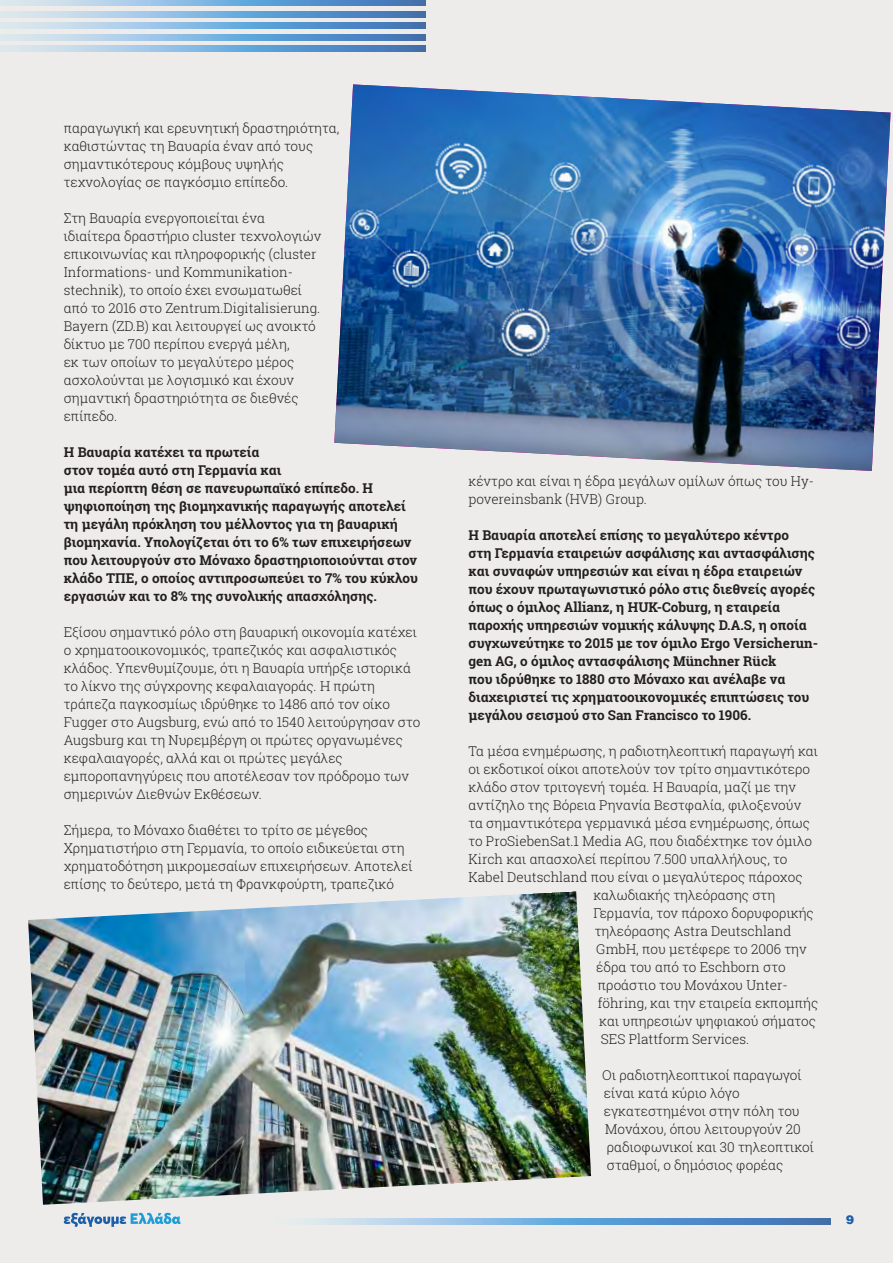
<style>
.page{position:relative;width:893px;height:1263px;background:#edeceb}
.page>*{position:absolute;margin:0;border:0;box-sizing:border-box;transform-origin:0 0}
.t1{font:300 13.5px/18px "Roboto Slab";color:#231f20}
.t2{font:700 13.5px/18px "Roboto Slab";color:#231f20}
.t3{font:900 12px "UB Helvetica";color:#1b5fa9}
</style>
<div class="page">
<svg style="left:0;top:0;width:426px;height:6px;background:#83b0d9"></svg>
<svg style="left:0;top:23px;width:426px;height:6px;background:#83b0d9"></svg>
<svg style="left:0;top:46px;width:426px;height:5px;background:#83b0d9"></svg>
<svg style="left:0;top:11px;width:426px;height:6px;background:#83b0d9"></svg>
<svg style="left:0;top:34px;width:426px;height:6px;background:#83b0d9"></svg>
<svg style="left:64px;top:1213px;width:117px;height:14px"></svg>
<svg style="left:303px;top:1219px;width:528px;height:5px;background:#79aad6"></svg>
<img style="left:334px;top:84px;width:556px;height:387px">
<img style="left:28px;top:891px;width:563px;height:314px">
<p class="t1" style="left:64px;top:119px;width:277px">παραγωγική και ερευνητική δραστηριότητα, καθιστώντας τη Βαυαρία έναν από τους σημαντικότερους κόμβους υψηλής τεχνολογίας σε παγκόσμιο επίπεδο.</p>
<p class="t1" style="left:64px;top:209px;width:259px">Στη Βαυαρία ενεργοποιείται ένα ιδιαίτερα δραστήριο cluster τεχνολογιών επικοινωνίας και πληροφορικής (cluster Informations- und Kommunikation&shy;stechnik), το οποίο έχει ενσωματωθεί από το 2016 στο Zentrum.Digitalisierung.<br>Bayern (ZD.B) και λειτουργεί ως ανοικτό δίκτυο με 700 περίπου ενεργά μέλη,<br>εκ των οποίων το μεγαλύτερο μέρος ασχολούνται με λογισμικό και έχουν σημαντική δραστηριότητα σε διεθνές επίπεδο.</p>
<p class="t2" style="left:64px;top:443px;width:356px">Η Βαυαρία κατέχει τα πρωτεία<br>στον τομέα αυτό στη Γερμανία και<br>μια περίοπτη θέση σε πανευρωπαϊκό επίπεδο. Η ψηφιοποίηση της βιομηχανικής παραγωγής αποτελεί τη μεγάλη πρόκληση του μέλλοντος για τη βαυαρική βιομηχανία. Υπολογίζεται ότι το 6% των επιχειρήσεων που λειτουργούν στο Μόναχο δραστηριοποιούνται στον κλάδο ΤΠΕ, ο οποίος αντιπροσωπεύει το 7% του κύκλου εργασιών και το 8% της συνολικής απασχόλησης.</p>
<p class="t1" style="left:64px;top:623px;width:358px">Εξίσου σημαντικό ρόλο στη βαυαρική οικονομία κατέχει ο χρηματοοικονομικός, τραπεζικός και ασφαλιστικός κλάδος. Υπενθυμίζουμε, ότι η Βαυαρία υπήρξε ιστορικά το λίκνο της σύγχρονης κεφαλαιαγοράς. Η πρώτη τράπεζα παγκοσμίως ιδρύθηκε το 1486 από τον οίκο Fugger στο Augsburg, ενώ από το 1540 λειτούργησαν στο Augsburg και τη Νυρεμβέργη οι πρώτες οργανωμένες κεφαλαιαγορές, αλλά και οι πρώτες μεγάλες εμποροπανηγύρεις που αποτέλεσαν τον πρόδρομο των σημερινών Διεθνών Εκθέσεων.</p>
<p class="t1" style="left:64px;top:821px;width:350px">Σήμερα, το Μόναχο διαθέτει το τρίτο σε μέγεθος Χρηματιστήριο στη Γερμανία, το οποίο ειδικεύεται στη χρηματοδότηση μικρομεσαίων επιχειρήσεων. Αποτελεί επίσης το δεύτερο, μετά τη Φρανκφούρτη, τραπεζικό</p>
<p class="t1" style="left:468px;top:471px;width:347px">κέντρο και είναι η έδρα μεγάλων ομίλων όπως του Hy&shy;povereinsbank (HVB) Group.</p>
<p class="t2" style="left:468px;top:526px;width:351px">Η Βαυαρία αποτελεί επίσης το μεγαλύτερο κέντρο<br>στη Γερμανία εταιρειών ασφάλισης και αντασφάλισης και συναφών υπηρεσιών και είναι η έδρα εταιρειών που έχουν πρωταγωνιστικό ρόλο στις διεθνείς αγορές όπως ο όμιλος Allianz, η HUK-Coburg, η εταιρεία παροχής υπηρεσιών νομικής κάλυψης D.A.S, η οποία συγχωνεύτηκε το 2015 με τον όμιλο Ergo Versicherun&shy;gen AG, ο όμιλος αντασφάλισης Münchner Rück<br>που ιδρύθηκε το 1880 στο Μόναχο και ανέλαβε να διαχειριστεί τις χρηματοοικονομικές επιπτώσεις του μεγάλου σεισμού στο San Francisco το 1906.</p>
<p class="t1" style="left:468px;top:741px;width:351px">Τα μέσα ενημέρωσης, η ραδιοτηλεοπτική παραγωγή και</p>
<p class="t1" style="left:468px;top:759px;width:343px">οι εκδοτικοί οίκοι αποτελούν τον τρίτο σημαντικότερο</p>
<p class="t1" style="left:468px;top:777px;width:329px">κλάδο στον τριτογενή τομέα. Η Βαυαρία, μαζί με την</p>
<p class="t1" style="left:468px;top:795px;width:334px">αντίζηλο της Βόρεια Ρηνανία Βεστφαλία, φιλοξενούν</p>
<p class="t1" style="left:468px;top:813px;width:343px">τα σημαντικότερα γερμανικά μέσα ενημέρωσης, όπως</p>
<p class="t1" style="left:468px;top:831px;width:345px">το ProSiebenSat.1 Media AG, που διαδέχτηκε τον όμιλο</p>
<p class="t1" style="left:468px;top:849px;width:321px">Kirch και απασχολεί περίπου 7.500 υπαλλήλους, το</p>
<p class="t1" style="left:468px;top:867px;width:336px">Kabel Deutschland που είναι ο μεγαλύτερος πάροχος</p>
<p class="t1" style="left:593px;top:885px;width:183px">καλωδιακής τηλεόρασης στη</p>
<p class="t1" style="left:593px;top:903px;width:222px">Γερμανία, τον πάροχο δορυφορικής</p>
<p class="t1" style="left:595px;top:921px;width:198px">τηλεόρασης Astra Deutschland</p>
<p class="t1" style="left:596px;top:939px;width:212px">GmbH, που μετέφερε το 2006 την</p>
<p class="t1" style="left:596px;top:957px;width:191px">έδρα του από το Eschborn στο</p>
<p class="t1" style="left:598px;top:975px;width:191px">προάστιο του Μονάχου Unter-</p>
<p class="t1" style="left:598px;top:993px;width:222px">föhring, και την εταιρεία εκπομπής</p>
<p class="t1" style="left:599px;top:1011px;width:218px">και υπηρεσιών ψηφιακού σήματος</p>
<p class="t1" style="left:601px;top:1029px;width:150px">SES Plattform Services.</p>
<p class="t1" style="left:602px;top:1065px;width:213px">Οι ραδιοτηλεοπτικοί παραγωγοί είναι κατά κύριο λόγο εγκατεστημένοι στην πόλη του<br>Μονάχου, όπου λειτουργούν 20 ραδιοφωνικοί και 30 τηλεοπτικοί σταθμοί, ο δημόσιος φορέας</p>
<p class="t3" style="left:846px;top:1212px;width:10px">9</p>
</div>
